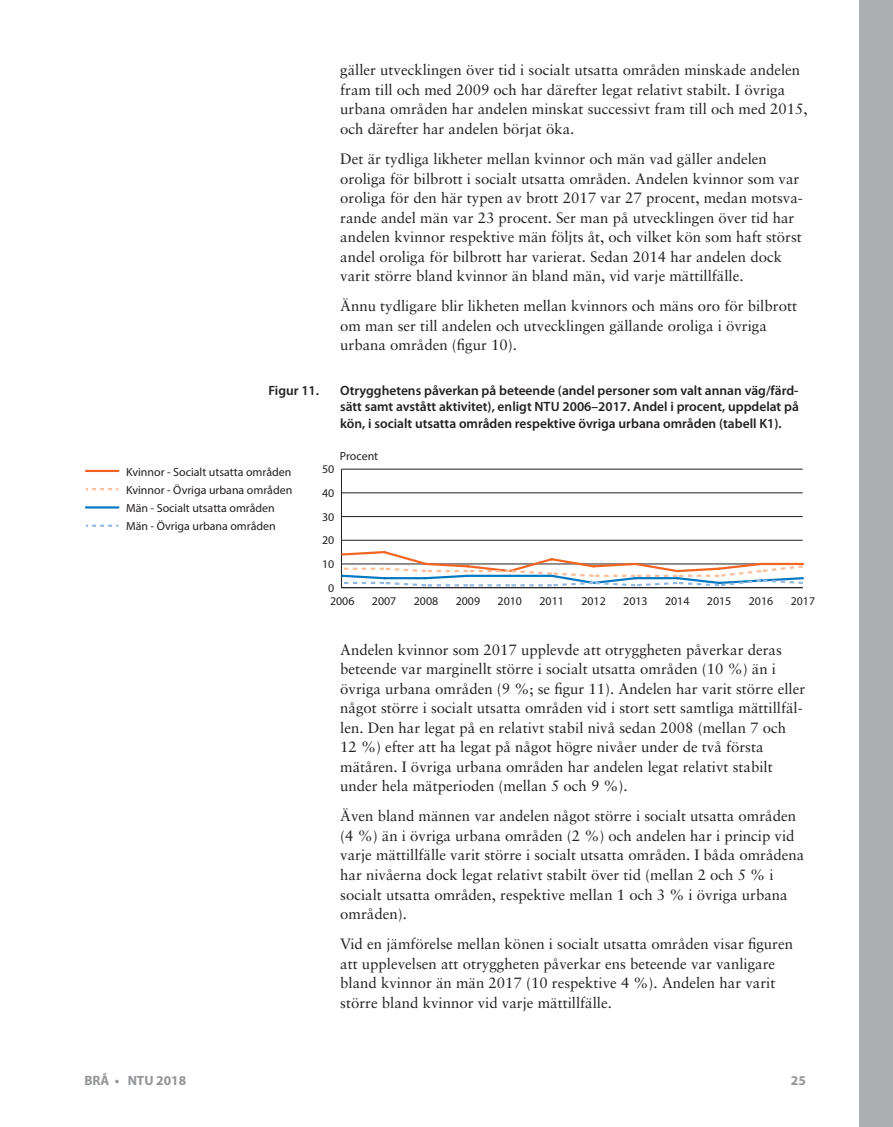
<style>
.page{position:relative;width:893px;height:1127px;background:#fff}
.page>*{position:absolute;margin:0;border:0;box-sizing:border-box;transform-origin:0 0}
.Brödtext{font:15px/19.5px "Sabon Roman 2";color:#231f20}
.Figurtext{font:600 13.5px/16.8px "Myriad Pro";color:#231f20;text-align:justify}
.t1{font:700 13.5px "Myriad Pro";color:#939598}
.t2{font:11.85px/18px "Myriad Pro Regular 4";color:#231f20}
</style>
<div class="page">
<div style="left:859px;top:0;width:34px;height:1127px;background:#acadb1"></div>
<hr style="left:86px;top:470px;width:32px;height:2px;background:#f36421">
<svg style="left:86px;top:488px;width:32px;height:2px"></svg>
<hr style="left:86px;top:506px;width:32px;height:2px;background:#0079c2">
<svg style="left:86px;top:524px;width:32px;height:3px"></svg>
<hr style="left:341px;top:469px;width:1px;height:119px;background:#231f20">
<hr style="left:341px;top:540px;width:462px;height:1px;background:#231f20">
<hr style="left:341px;top:516px;width:462px;height:1px;background:#231f20">
<hr style="left:341px;top:492px;width:462px;height:1px;background:#231f20">
<hr style="left:341px;top:469px;width:462px;height:1px;background:#231f20">
<svg style="left:341px;top:551px;width:463px;height:37px"></svg>
<p class="Brödtext" style="left:340px;top:60px;width:469px">gäller utvecklingen över tid i socialt utsatta områden minskade andelen fram till och med 2009 och har därefter legat relativt stabilt. I övriga urbana områden har andelen minskat successivt fram till och med 2015, och därefter har andelen börjat öka.</p>
<p class="Brödtext" style="left:340px;top:149px;width:464px">Det är tydliga likheter mellan kvinnor och män vad gäller andelen oroliga för bilbrott i socialt utsatta områden. Andelen kvinnor som var oroliga för den här typen av brott 2017 var 27 procent, medan motsva&shy;rande andel män var 23 procent. Ser man på utvecklingen över tid har andelen kvinnor respektive män följts åt, och vilket kön som haft störst andel oroliga för bilbrott har varierat. Sedan 2014 har andelen dock varit större bland kvinnor än bland män, vid varje mättillfälle.</p>
<p class="Brödtext" style="left:340px;top:296px;width:458px">Ännu tydligare blir likheten mellan kvinnors och mäns oro för bilbrott om man ser till andelen och utvecklingen gällande oroliga i övriga urbana områden (figur 10).</p>
<p class="Figurtext" style="left:268px;top:382px;width:52px">Figur 11.</p>
<p class="Figurtext" style="left:340px;top:382px;width:460px">Otrygghetens påverkan på beteende (andel personer som valt annan väg/färd&shy;sätt samt avstått aktivitet), enligt NTU 2006–2017. Andel i procent, uppdelat på kön, i socialt utsatta områden respektive övriga urbana områden (tabell K1).</p>
<p class="t2" style="left:126px;top:463px;width:168px">Kvinnor - Socialt utsatta områden<br>Kvinnor - Övriga urbana områden<br>Män - Socialt utsatta områden<br>Män - Övriga urbana områden</p>
<p class="t2" style="left:340px;top:446px;width:40px">Procent</p>
<p class="t2" style="left:322px;top:460px;width:14px">50</p>
<p class="t2" style="left:322px;top:484px;width:14px">40</p>
<p class="t2" style="left:322px;top:507px;width:14px">30</p>
<p class="t2" style="left:322px;top:531px;width:14px">20</p>
<p class="t2" style="left:322px;top:555px;width:14px">10</p>
<p class="t2" style="left:328px;top:579px;width:8px">0</p>
<p class="t2" style="left:330px;top:592px;width:26px">2006</p>
<p class="t2" style="left:372px;top:592px;width:26px">2007</p>
<p class="t2" style="left:414px;top:592px;width:26px">2008</p>
<p class="t2" style="left:456px;top:592px;width:26px">2009</p>
<p class="t2" style="left:498px;top:592px;width:26px">2010</p>
<p class="t2" style="left:539px;top:592px;width:26px">2011</p>
<p class="t2" style="left:581px;top:592px;width:26px">2012</p>
<p class="t2" style="left:623px;top:592px;width:26px">2013</p>
<p class="t2" style="left:665px;top:592px;width:26px">2014</p>
<p class="t2" style="left:707px;top:592px;width:26px">2015</p>
<p class="t2" style="left:749px;top:592px;width:26px">2016</p>
<p class="t2" style="left:791px;top:592px;width:26px">2017</p>
<p class="Brödtext" style="left:340px;top:640px;width:467px">Andelen kvinnor som 2017 upplevde att otryggheten påverkar deras beteende var marginellt större i socialt utsatta områden (10 %) än i övriga urbana områden (9 %; se figur 11). Andelen har varit större eller något större i socialt utsatta områden vid i stort sett samtliga mättillfäl&shy;len. Den har legat på en relativt stabil nivå sedan 2008 (mellan 7 och 12 %) efter att ha legat på något högre nivåer under de två första mätåren. I övriga urbana områden har andelen legat relativt stabilt under hela mätperioden (mellan 5 och 9 %).</p>
<p class="Brödtext" style="left:340px;top:806px;width:466px">Även bland männen var andelen något större i socialt utsatta områden (4 %) än i övriga urbana områden (2 %) och andelen har i princip vid varje mättillfälle varit större i socialt utsatta områden. I båda områdena har nivåerna dock legat relativt stabilt över tid (mellan 2 och 5 % i socialt utsatta områden, respektive mellan 1 och 3 % i övriga urbana områden).</p>
<p class="Brödtext" style="left:340px;top:934px;width:454px">Vid en jämförelse mellan könen i socialt utsatta områden visar figuren att upplevelsen att otryggheten påverkar ens beteende var vanligare bland kvinnor än män 2017 (10 respektive 4 %). Andelen har varit större bland kvinnor vid varje mättillfälle.</p>
<p class="t1" style="left:84px;top:1071px;width:103px">BRÅ • NTU 2018</p>
<p class="t1" style="left:791px;top:1071px;width:16px">25</p>
</div>
